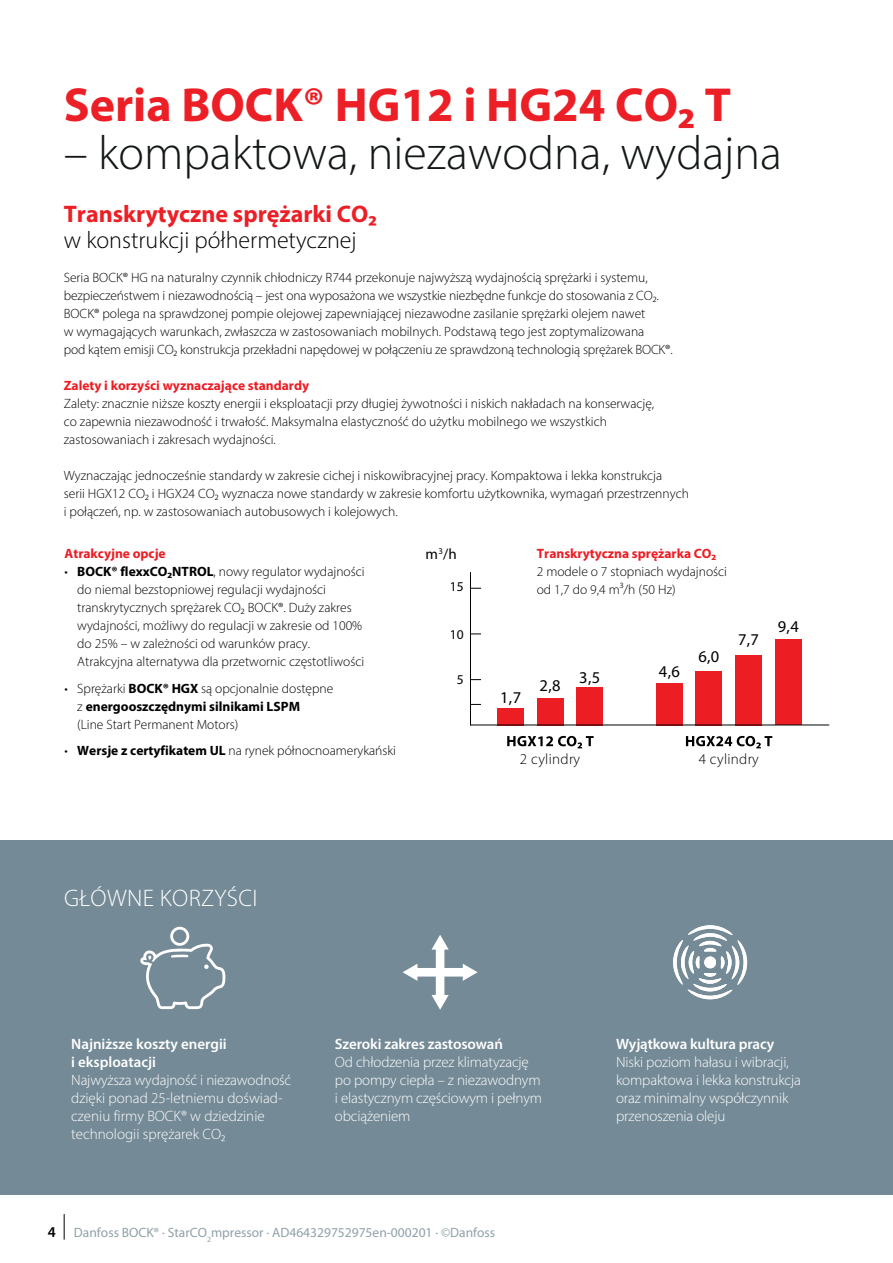
<style>
.page{position:relative;width:893px;height:1263px;background:#fff}
.page>*{position:absolute;margin:0;border:0;box-sizing:border-box;transform-origin:0 0}
.t1{font:300 48px "Myriad Pro";color:#131718}
.t2{font:700 48px "Myriad Pro";color:#ec1f26}
.t3{font:300 24px "Myriad Pro";color:#000}
.t4{font:700 24px "Myriad Pro";color:#ec1f26}
.t5{font:300 24px "Myriad Pro";letter-spacing:.015em;color:#fff}
.t6{font:16.5px "Myriad Pro";color:#000}
.t7{font:300 15px/18px "Myriad Pro";letter-spacing:-.01em;color:#fff}
.t8{font:300 15px "Myriad Pro";letter-spacing:.02em;color:#000}
.t9{font:15px "Myriad Pro";color:#000}
.t10{font:300 13.5px/18px "Myriad Pro";color:#000}
.t11{font:13.5px "Myriad Pro";color:#8fa1a9}
.t12{font:700 13.5px "Myriad Pro";color:#ed1d24}
.t13{font:13.5px "Myriad Pro";color:#000}
.s1{font-weight:700;color:#ed1d24}
.s2{font-weight:700}
.s3{font-weight:600}
.s4{font-weight:600;font-size:15px;color:#000}
</style>
<div class="page">
<svg style="left:507px;top:736px;width:87px;height:12px"></svg>
<svg style="left:686px;top:736px;width:86px;height:12px"></svg>
<div style="left:696px;top:671px;width:26px;height:54px;background:#ed1d24"></div>
<div style="left:537px;top:698px;width:26px;height:27px;background:#ed1d24"></div>
<div style="left:656px;top:683px;width:26px;height:42px;background:#ed1d24"></div>
<div style="left:497px;top:708px;width:27px;height:17px;background:#ed1d24"></div>
<div style="left:735px;top:655px;width:27px;height:70px;background:#ed1d24"></div>
<div style="left:576px;top:687px;width:27px;height:38px;background:#ed1d24"></div>
<div style="left:775px;top:639px;width:26px;height:86px;background:#ed1d24"></div>
<hr style="left:470px;top:572px;width:1px;height:153px;background:#000">
<hr style="left:470px;top:725px;width:359px;height:1px;background:#000">
<div style="left:0;top:841px;width:893px;height:354px;background:#748a96"></div>
<svg style="left:140px;top:927px;width:85px;height:82px"></svg>
<svg style="left:403px;top:935px;width:75px;height:75px"></svg>
<svg style="left:673px;top:925px;width:74px;height:74px"></svg>
<svg style="left:64px;top:1214px;width:1px;height:25px"></svg>
<p class="t2" style="left:64px;top:74px;width:669px">Seria BOCK® HG12 i HG24 CO2 T</p>
<p class="t1" style="left:64px;top:124px;width:720px">– kompaktowa, niezawodna, wydajna</p>
<p class="t4" style="left:64px;top:198px;width:315px">Transkrytyczne sprężarki CO2</p>
<p class="t3" style="left:64px;top:225px;width:294px">w konstrukcji półhermetycznej</p>
<p class="t10" style="left:64px;top:268px;width:610px">Seria BOCK® HG na naturalny czynnik chłodniczy R744 przekonuje najwyższą wydajnością sprężarki i systemu, bezpieczeństwem i niezawodnością – jest ona wyposażona we wszystkie niezbędne funkcje do stosowania z CO2.<br>BOCK® polega na sprawdzonej pompie olejowej zapewniającej niezawodne zasilanie sprężarki olejem nawet<br>w wymagających warunkach, zwłaszcza w zastosowaniach mobilnych. Podstawą tego jest zoptymalizowana<br>pod kątem emisji CO2 konstrukcja przekładni napędowej w połączeniu ze sprawdzoną technologią sprężarek BOCK®.</p>
<p class="t10" style="left:64px;top:376px;width:592px"><span class="s1">Zalety i korzyści wyznaczające standardy<br></span>Zalety: znacznie niższe koszty energii i eksploatacji przy długiej żywotności i niskich nakładach na konserwację, co zapewnia niezawodność i trwałość. Maksymalna elastyczność do użytku mobilnego we wszystkich zastosowaniach i zakresach wydajności.</p>
<p class="t10" style="left:64px;top:466px;width:627px">Wyznaczając jednocześnie standardy w zakresie cichej i niskowibracyjnej pracy. Kompaktowa i lekka konstrukcja<br>serii HGX12 CO2 i HGX24 CO2 wyznacza nowe standardy w zakresie komfortu użytkownika, wymagań przestrzennych i połączeń, np. w zastosowaniach autobusowych i kolejowych.</p>
<p class="t9" style="left:426px;top:545px;width:33px">m<sup>3</sup>/h</p>
<p class="t12" style="left:65px;top:545px;width:103px">Atrakcyjne opcje</p>
<p class="t12" style="left:537px;top:545px;width:181px">Transkrytyczna sprężarka CO2</p>
<p class="t10" style="left:77px;top:563px;width:289px;text-indent:-13px">• <span class="s2">BOCK® flexxCO2NTROL</span>, nowy regulator wydajności do niemal bezstopniowej regulacji wydajności transkrytycznych sprężarek CO2 BOCK®. Duży zakres wydajności, możliwy do regulacji w zakresie od 100% do 25% – w zależności od warunków pracy.<br>Atrakcyjna alternatywa dla przetwornic częstotliwości</p>
<p class="t10" style="left:77px;top:679px;width:258px;text-indent:-13px">• Sprężarki <span class="s2">BOCK® HGX</span> są opcjonalnie dostępne z <span class="s2">energooszczędnymi silnikami LSPM<br></span>(Line Start Permanent Motors)</p>
<p class="t10" style="left:65px;top:742px;width:333px">• <span class="s2">Wersje z certyfikatem UL</span> na rynek północnoamerykański</p>
<p class="t10" style="left:537px;top:563px;width:192px">2 modele o 7 stopniach wydajności od 1,7 do 9,4 m³/h (50 Hz)</p>
<p class="t13" style="left:450px;top:578px;width:15px">15</p>
<p class="t13" style="left:450px;top:626px;width:15px">10</p>
<p class="t6" style="left:738px;top:629px;width:22px">7,7</p>
<p class="t6" style="left:698px;top:646px;width:22px">6,0</p>
<p class="t6" style="left:659px;top:661px;width:22px">4,6</p>
<p class="t6" style="left:579px;top:667px;width:22px">3,5</p>
<p class="t13" style="left:457px;top:671px;width:8px">5</p>
<p class="t6" style="left:539px;top:676px;width:22px">2,8</p>
<p class="t6" style="left:500px;top:687px;width:22px">1,7</p>
<p class="t8" style="left:520px;top:750px;width:62px">2 cylindry</p>
<p class="t8" style="left:699px;top:750px;width:62px">4 cylindry</p>
<p class="t6" style="left:778px;top:616px;width:22px">9,4</p>
<p class="t5" style="left:64px;top:883px;width:195px">GŁÓWNE KORZYŚCI</p>
<p class="t7" style="left:71px;top:1035px;width:222px"><span class="s3">Najniższe koszty energii<br>i eksploatacji<br></span>Najwyższa wydajność i niezawodność dzięki ponad 25-letniemu doświad&shy;czeniu firmy BOCK® w dziedzinie technologii sprężarek CO2</p>
<p class="t7" style="left:335px;top:1035px;width:209px"><span class="s3">Szeroki zakres zastosowań<br></span>Od chłodzenia przez klimatyzację po pompy ciepła – z niezawodnym i elastycznym częściowym i pełnym obciążeniem</p>
<p class="t7" style="left:616px;top:1035px;width:186px"><span class="s3">Wyjątkowa kultura pracy<br></span>Niski poziom hałasu i wibracji, kompaktowa i lekka konstrukcja oraz minimalny współczynnik przenoszenia oleju</p>
<p class="t11" style="left:48px;top:1224px;width:449px"><span class="s4">4</span> Danfoss BOCK® · StarCO<sub>2</sub>mpressor · AD464329752975en-000201 · ©Danfoss</p>
</div>
